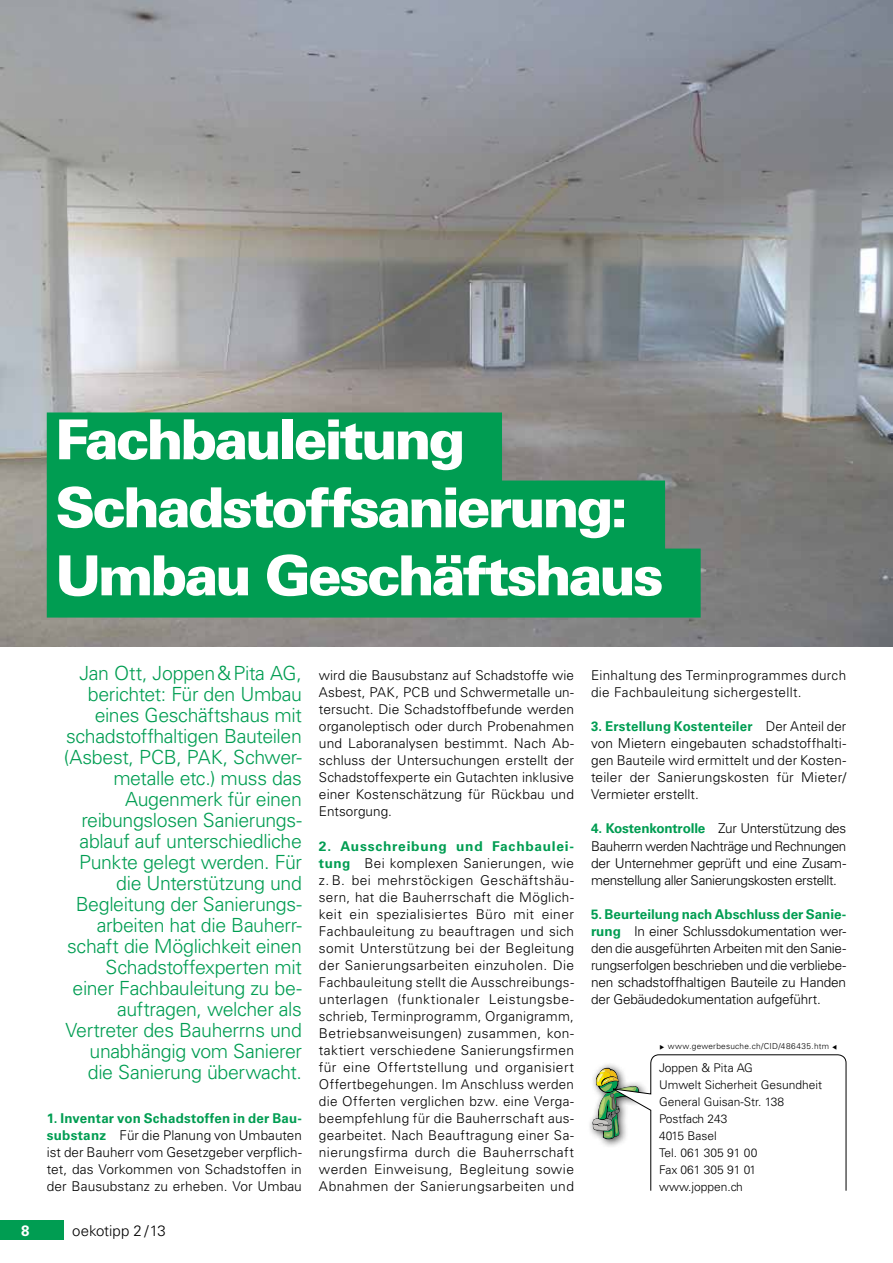
<style>
.page{position:relative;width:893px;height:1263px;background:#fff}
.page>*{position:absolute;margin:0;border:0;box-sizing:border-box;transform-origin:0 0}
.t1{font:900 55.35px/67.9px "Univers LT Std";letter-spacing:-.055em;color:#fff}
.t2{font:300 19.5px/21px "Univers LT Std";letter-spacing:-.02em;color:#009d52;text-align:right}
.t3{font:300 15px "Univers LT Std";letter-spacing:-.005em;color:#000}
.t4{font:700 15px "Univers LT Std";color:#fff}
.t5{font:300 13.5px/17px "Univers LT Std";letter-spacing:.01em;color:#000;text-align:justify}
.t6{font:300 12px/17px "Univers LT Std";color:#000}
.t7{font:300 8.25px "Univers LT Std";letter-spacing:.035em;color:#000}
.s1{font-weight:700;color:#009d52}
</style>
<div class="page">
<div style="left:0;top:1220px;width:64px;height:19px;background:#009d52"></div>
<img style="left:0;top:0;width:893px;height:646px">
<div style="left:587px;top:1062px;width:62px;height:87px;background:#000;opacity:.75"></div>
<div style="left:47px;top:412px;width:455px;height:69px;background:#009d52"></div>
<div style="left:47px;top:480px;width:618px;height:69px;background:#009d52"></div>
<div style="left:47px;top:549px;width:654px;height:69px;background:#009d52"></div>
<svg style="left:592px;top:1054px;width:254px;height:137px"></svg>
<h1 class="t1" style="left:55px;top:405px;width:610px">Fachbauleitung<br>Schadstoffsanierung:<br>Umbau Geschäftshaus</h1>
<p class="t2" style="left:64px;top:663px;width:240px">Jan Ott, Joppen&amp;Pita AG, berichtet: Für den Umbau eines Geschäftshaus mit schadstoffhaltigen Bauteilen (Asbest, PCB, PAK, Schwer&shy;metalle etc.) muss das<br>Augenmerk für einen reibungslosen Sanierungs&shy;ablauf auf unterschiedliche<br>Punkte gelegt werden. Für die Unterstützung und<br>Begleitung der Sanierungs&shy;arbeiten hat die Bauherr&shy;schaft die Möglichkeit einen<br>Schadstoffexperten mit einer Fachbauleitung zu be&shy;auftragen, welcher als<br>Vertreter des Bauherrns und unabhängig vom Sanierer die Sanierung überwacht.</p>
<p class="t5" style="left:47px;top:1109px;width:257px"><span class="s1">1. Inventar von Schadstoffen in der Bau&shy;substanz</span> Für die Planung von Umbauten ist der Bauherr vom Gesetzgeber verpflich&shy;tet, das Vorkommen von Schadstoffen in der Bausubstanz zu erheben. Vor Umbau</p>
<p class="t4" style="left:21px;top:1221px;width:10px">8</p>
<p class="t3" style="left:72px;top:1221px;width:95px">oekotipp 2 / 13</p>
<p class="t5" style="left:319px;top:667px;width:257px">wird die Bausubstanz auf Schadstoffe wie Asbest, PAK, PCB und Schwermetalle un&shy;tersucht. Die Schadstoffbefunde werden organoleptisch oder durch Probenahmen und Laboranalysen bestimmt. Nach Ab&shy;schluss der Untersuchungen erstellt der Schadstoffexperte ein Gutachten inklusive einer Kostenschätzung für Rückbau und Entsorgung.</p>
<p class="t5" style="left:319px;top:837px;width:257px"><span class="s1">2. Ausschreibung und Fachbaulei&shy;tung</span> Bei komplexen Sanierungen, wie z. B. bei mehrstöckigen Geschäftshäu&shy;sern, hat die Bauherrschaft die Möglich&shy;keit ein spezialisiertes Büro mit einer Fachbauleitung zu beauftragen und sich somit Unterstützung bei der Begleitung der Sanierungsarbeiten einzuholen. Die Fachbauleitung stellt die Ausschreibungs&shy;unterlagen (funktionaler Leistungsbe&shy;schrieb, Terminprogramm, Organigramm, Betriebsanweisungen) zusammen, kon&shy;taktiert verschiedene Sanierungsfirmen für eine Offertstellung und organisiert Offertbegehungen. Im Anschluss werden die Offerten verglichen bzw. eine Verga&shy;beempfehlung für die Bauherrschaft aus&shy;gearbeitet. Nach Beauftragung einer Sa&shy;nierungsfirma durch die Bauherrschaft werden Einweisung, Begleitung sowie Abnahmen der Sanierungsarbeiten und</p>
<p class="t5" style="left:591px;top:667px;width:257px">Einhaltung des Terminprogrammes durch die Fachbauleitung sichergestellt.</p>
<p class="t5" style="left:591px;top:718px;width:257px"><span class="s1">3. Erstellung Kostenteiler</span> Der Anteil der von Mietern eingebauten schadstoffhalti&shy;gen Bauteile wird ermittelt und der Kosten&shy;teiler der Sanierungskosten für Mieter/ Vermieter erstellt.</p>
<p class="t5" style="left:591px;top:820px;width:257px"><span class="s1">4. Kostenkontrolle</span> Zur Unterstützung des Bauherrn werden Nachträge und Rechnungen der Unternehmer geprüft und eine Zusam&shy;menstellung aller Sanierungskosten erstellt.</p>
<p class="t5" style="left:591px;top:905px;width:257px"><span class="s1">5. Beurteilung nach Abschluss der Sanie&shy;rung</span> In einer Schlussdokumentation wer&shy;den die ausgeführten Arbeiten mit den Sanie&shy;rungserfolgen beschrieben und die verbliebe&shy;nen schadstoffhaltigen Bauteile zu Handen der Gebäudedokumentation aufgeführt.</p>
<p class="t7" style="left:668px;top:1041px;width:163px">www.gewerbesuche.ch/CID/486435.htm</p>
<p class="t6" style="left:659px;top:1059px;width:165px">Joppen &amp; Pita AG<br>Umwelt Sicherheit Gesundheit<br>General Guisan-Str. 138<br>Postfach 243<br>4015 Basel<br>Tel. 061 305 91 00<br>Fax 061 305 91 01 www.joppen.ch</p>
</div>
